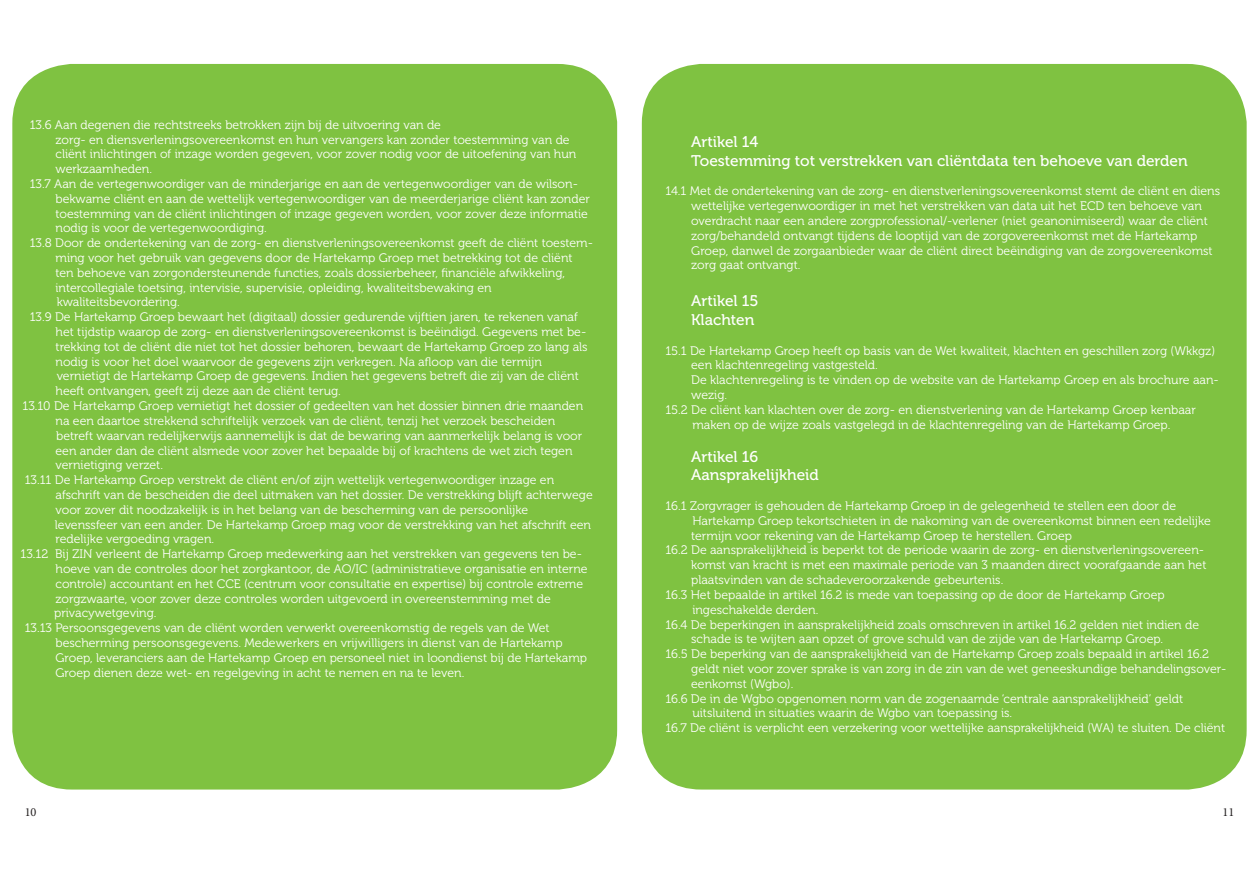
<style>
.page{position:relative;width:1259px;height:893px;background:#fff}
.page>*{position:absolute;margin:0;border:0;box-sizing:border-box;transform-origin:0 0}
.t1{font:15.45px "Museo 500";color:#fff}
.t2{font:12.3px/14.9px "Museo 300";color:#fff}
.t3{font:12.3px "Minion Pro";color:#231f20}
</style>
<div class="page">
<div style="left:12px;top:64px;width:605px;height:725px;background:#7fc241;border-radius:60px"></div>
<div style="left:642px;top:64px;width:604px;height:725px;background:#7fc241;border-radius:60px"></div>
<p class="t2" style="left:56px;top:117px;width:522px;text-indent:-26px">13.6 Aan degenen die rechtstreeks betrokken zijn bij de uitvoering van de<br>zorg- en diensverleningsovereenkomst en hun vervangers kan zonder toestemming van de cliënt inlichtingen of inzage worden gegeven, voor zover nodig voor de uitoefening van hun werkzaamheden.</p>
<p class="t2" style="left:56px;top:177px;width:536px;text-indent:-26px">13.7 Aan de vertegenwoordiger van de minderjarige en aan de vertegenwoordiger van de wilson&shy;bekwame cliënt en aan de wettelijk vertegenwoordiger van de meerderjarige cliënt kan zonder toestemming van de cliënt inlichtingen of inzage gegeven worden, voor zover deze informatie nodig is voor de vertegenwoordiging.</p>
<p class="t2" style="left:56px;top:236px;width:539px;text-indent:-26px">13.8 Door de ondertekening van de zorg- en dienstverleningsovereenkomst geeft de cliënt toestem&shy;ming voor het gebruik van gegevens door de Hartekamp Groep met betrekking tot de cliënt ten behoeve van zorgondersteunende functies, zoals dossierbeheer, financiële afwikkeling, intercollegiale toetsing, intervisie, supervisie, opleiding, kwaliteitsbewaking en</p>
<p class="t2" style="left:57px;top:295px;width:125px">kwaliteitsbevordering.</p>
<p class="t2" style="left:56px;top:310px;width:533px;text-indent:-26px">13.9 De Hartekamp Groep bewaart het (digitaal) dossier gedurende vijftien jaren, te rekenen vanaf het tijdstip waarop de zorg- en dienstverleningsovereenkomst is beëindigd. Gegevens met be&shy;trekking tot de cliënt die niet tot het dossier behoren, bewaart de Hartekamp Groep zo lang als nodig is voor het doel waarvoor de gegevens zijn verkregen. Na afloop van die termijn</p>
<p class="t2" style="left:56px;top:369px;width:525px">vernietigt de Hartekamp Groep de gegevens. Indien het gegevens betreft die zij van de cliënt heeft ontvangen, geeft zij deze aan de cliënt terug.</p>
<p class="t2" style="left:23px;top:399px;width:562px;text-align:center">13.10 De Hartekamp Groep vernietigt het dossier of gedeelten van het dossier binnen drie maanden na een daartoe strekkend schriftelijk verzoek van de cliënt, tenzij het verzoek bescheiden</p>
<p class="t2" style="left:56px;top:428px;width:528px">betreft waarvan redelijkerwijs aannemelijk is dat de bewaring van aanmerkelijk belang is voor een ander dan de cliënt alsmede voor zover het bepaalde bij of krachtens de wet zich tegen vernietiging verzet.</p>
<p class="t2" style="left:56px;top:473px;width:539px;text-indent:-31px">13.11 De Hartekamp Groep verstrekt de cliënt en/of zijn wettelijk vertegenwoordiger inzage en afschrift van de bescheiden die deel uitmaken van het dossier. De verstrekking blijft achterwege voor zover dit noodzakelijk is in het belang van de bescherming van de persoonlijke</p>
<p class="t2" style="left:55px;top:517px;width:538px">levenssfeer van een ander. De Hartekamp Groep mag voor de verstrekking van het afschrift een redelijke vergoeding vragen.</p>
<p class="t2" style="left:56px;top:547px;width:534px;text-indent:-35px">13.12 Bij ZIN verleent de Hartekamp Groep medewerking aan het verstrekken van gegevens ten be&shy;hoeve van de controles door het zorgkantoor, de AO/IC (administratieve organisatie en interne controle) accountant en het CCE (centrum voor consultatie en expertise) bij controle extreme zorgzwaarte, voor zover deze controles worden uitgevoerd in overeenstemming met de</p>
<p class="t2" style="left:54px;top:606px;width:104px">privacywetgeving.</p>
<p class="t2" style="left:56px;top:621px;width:533px;text-indent:-31px">13.13 Persoonsgegevens van de cliënt worden verwerkt overeenkomstig de regels van de Wet bescherming persoonsgegevens. Medewerkers en vrijwilligers in dienst van de Hartekamp Groep, leveranciers aan de Hartekamp Groep en personeel niet in loondienst bij de Hartekamp Groep dienen deze wet- en regelgeving in acht te nemen en na te leven.</p>
<p class="t1" style="left:691px;top:133px;width:69px">Artikel 14</p>
<p class="t1" style="left:691px;top:152px;width:498px">Toestemming tot verstrekken van cliëntdata ten behoeve van derden</p>
<p class="t2" style="left:691px;top:184px;width:530px;text-indent:-26px">14.1 Met de ondertekening van de zorg- en dienstverleningsovereenkomst stemt de cliënt en diens wettelijke vertegenwoordiger in met het verstrekken van data uit het ECD ten behoeve van overdracht naar een andere zorgprofessional/-verlener (niet geanonimiseerd) waar de cliënt zorg/behandeld ontvangt tijdens de looptijd van de zorgovereenkomst met de Hartekamp Groep, danwel de zorgaanbieder waar de cliënt direct beëindiging van de zorgovereenkomst zorg gaat ontvangt.</p>
<p class="t1" style="left:691px;top:293px;width:69px">Artikel 15</p>
<p class="t1" style="left:691px;top:311px;width:65px">Klachten</p>
<p class="t2" style="left:691px;top:343px;width:525px;text-indent:-26px">15.1 De Hartekamp Groep heeft op basis van de Wet kwaliteit, klachten en geschillen zorg (Wkkgz) een klachtenregeling vastgesteld.</p>
<p class="t2" style="left:691px;top:373px;width:529px">De klachtenregeling is te vinden op de website van de Hartekamp Groep en als brochure aan&shy;wezig.</p>
<p class="t2" style="left:665px;top:402px;width:532px">15.2 De cliënt kan klachten over de zorg- en dienstverlening van de Hartekamp Groep kenbaar</p>
<p class="t2" style="left:692px;top:417px;width:479px">maken op de wijze zoals vastgelegd in de klachtenregeling van de Hartekamp Groep.</p>
<p class="t1" style="left:691px;top:448px;width:68px">Artikel 16</p>
<p class="t1" style="left:691px;top:467px;width:129px">Aansprakelijkheid</p>
<p class="t2" style="left:665px;top:499px;width:512px">16.1 Zorgvrager is gehouden de Hartekamp Groep in de gelegenheid te stellen een door de</p>
<p class="t2" style="left:691px;top:513px;width:521px">Hartekamp Groep tekortschieten in de nakoming van de overeenkomst binnen een redelijke termijn voor rekening van de Hartekamp Groep te herstellen. Groep</p>
<p class="t2" style="left:691px;top:543px;width:517px;text-indent:-26px">16.2 De aansprakelijkheid is beperkt tot de periode waarin de zorg- en dienstverleningsovereen&shy;komst van kracht is met een maximale periode van 3 maanden direct voorafgaande aan het plaatsvinden van de schadeveroorzakende gebeurtenis.</p>
<p class="t2" style="left:665px;top:587px;width:501px">16.3 Het bepaalde in artikel 16.2 is mede van toepassing op de door de Hartekamp Groep</p>
<p class="t2" style="left:692px;top:602px;width:127px">ingeschakelde derden.</p>
<p class="t2" style="left:691px;top:617px;width:509px;text-indent:-26px">16.4 De beperkingen in aansprakelijkheid zoals omschreven in artikel 16.2 gelden niet indien de schade is te wijten aan opzet of grove schuld van de zijde van de Hartekamp Groep.</p>
<p class="t2" style="left:691px;top:647px;width:536px;text-indent:-26px">16.5 De beperking van de aansprakelijkheid van de Hartekamp Groep zoals bepaald in artikel 16.2 geldt niet voor zover sprake is van zorg in de zin van de wet geneeskundige behandelingsover&shy;eenkomst (Wgbo).</p>
<p class="t2" style="left:665px;top:691px;width:519px">16.6 De in de Wgbo opgenomen norm van de zogenaamde ‘centrale aansprakelijkheid’ geldt</p>
<p class="t2" style="left:692px;top:706px;width:321px">uitsluitend in situaties waarin de Wgbo van toepassing is.</p>
<p class="t2" style="left:665px;top:721px;width:561px">16.7 De cliënt is verplicht een verzekering voor wettelijke aansprakelijkheid (WA) te sluiten. De cliënt</p>
<p class="t3" style="left:25px;top:804px;width:13px">10</p>
<p class="t3" style="left:1222px;top:804px;width:13px">11</p>
</div>
